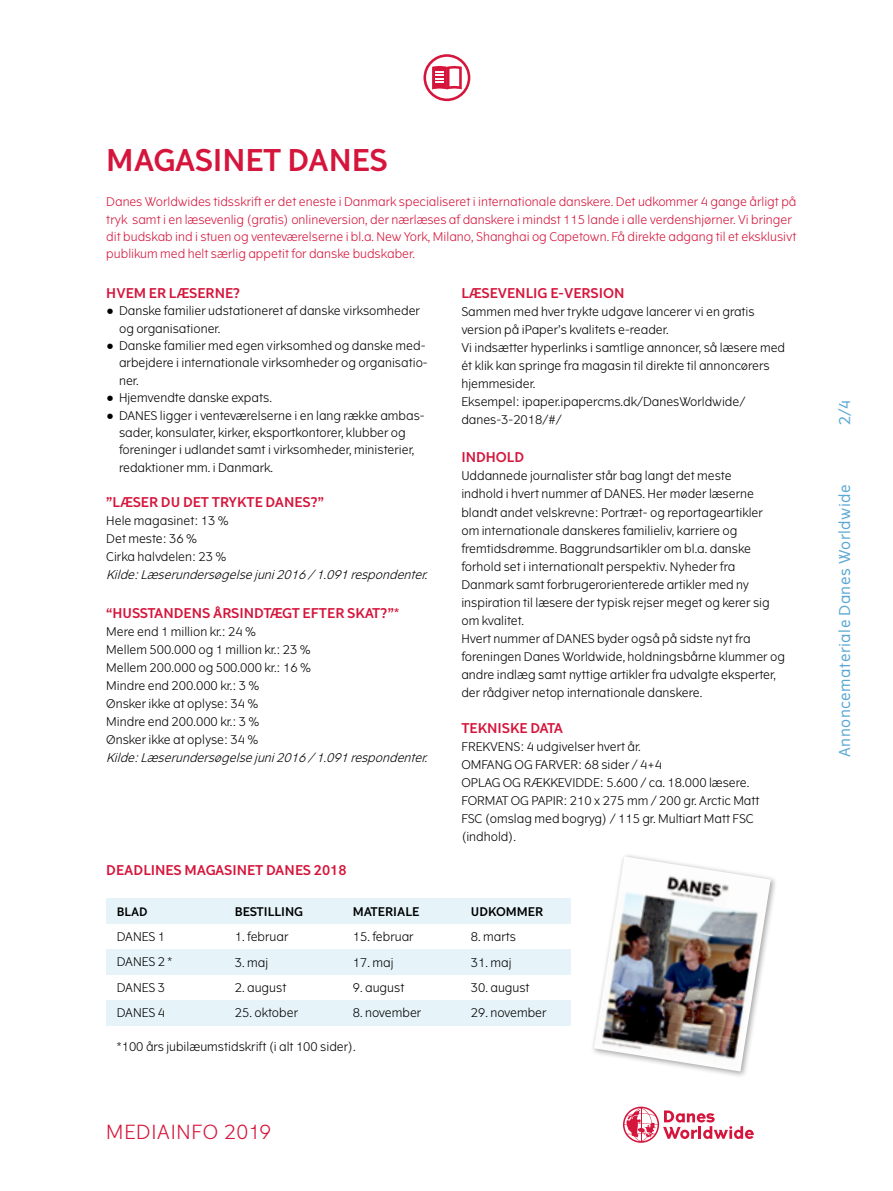
<style>
.page{position:relative;width:893px;height:1191px;background:#fff}
.page>*{position:absolute;margin:0;border:0;box-sizing:border-box;transform-origin:0 0}
.t1{font:600 30px "The Wave";letter-spacing:-.01em;color:#d5153b}
.t2{font:300 19.5px "The Wave";letter-spacing:.04em;color:#d5153b}
.t3{font:15px "The Wave";letter-spacing:.035em;color:#59a8d3}
.t4{font:600 13.5px "The Wave";color:#d5153b}
.t5{font:300 12px/18px "The Wave";color:#000}
.t6{font:300 12px/17.4px "The Wave";color:#d5153b}
.t7{font:italic 300 12px "The Wave";color:#000}
.t8{font:600 12px "The Wave";color:#000}
.t9{font:600 11.7px "The Wave";color:#000}
</style>
<div class="page">
<div style="left:106px;top:898px;width:465px;height:26px;background:#e6f4f9"></div>
<div style="left:106px;top:949px;width:465px;height:26px;background:#e6f4f9"></div>
<div style="left:106px;top:1000px;width:465px;height:26px;background:#e6f4f9"></div>
<div style="left:591px;top:853px;width:187px;height:225px;background:#000;opacity:.35"></div>
<img style="left:594px;top:856px;width:177px;height:215px">
<svg style="left:423px;top:54px;width:47px;height:47px"></svg>
<svg style="left:623px;top:1106px;width:131px;height:36px"></svg>
<hr style="left:641px;top:1107px;width:1px;height:35px;background:#d5153b">
<h1 class="t1" style="left:106px;top:141px;width:283px">MAGASINET DANES</h1>
<p class="t6" style="left:106px;top:193px;width:692px">Danes Worldwides tidsskrift er det eneste i Danmark specialiseret i internationale danskere. Det udkommer 4 gange årligt på tryk samt i en læsevenlig (gratis) onlineversion, der nærlæses af danskere i mindst 115 lande i alle verdenshjørner. Vi bringer dit budskab ind i stuen og venteværelserne i bl.a. New York, Milano, Shanghai og Capetown. Få direkte adgang til et eksklusivt publikum med helt særlig appetit for danske budskaber.</p>
<p class="t4" style="left:106px;top:284px;width:136px">HVEM ER LÆSERNE?</p>
<p class="t5" style="left:119px;top:302px;width:302px;line-height:17.4px;text-indent:-13px">• Danske familier udstationeret af danske virksomheder og organisationer.</p>
<p class="t5" style="left:119px;top:337px;width:310px;line-height:17.4px;text-indent:-13px">• Danske familier med egen virksomhed og danske med&shy;arbejdere i internationale virksomheder og organisatio&shy;ner.</p>
<p class="t5" style="left:106px;top:388px;width:167px">• Hjemvendte danske expats.</p>
<p class="t5" style="left:119px;top:406px;width:307px;line-height:17.4px;text-indent:-13px">• DANES ligger i venteværelserne i en lang række ambas&shy;sader, konsulater, kirker, eksportkontorer, klubber og foreninger i udlandet samt i virksomheder, ministerier, redaktioner mm. i Danmark.</p>
<p class="t4" style="left:106px;top:494px;width:219px">”LÆSER DU DET TRYKTE DANES?”</p>
<p class="t5" style="left:106px;top:511px;width:124px">Hele magasinet: 13 %<br>Det meste: 36 %<br>Cirka halvdelen: 23 %</p>
<p class="t7" style="left:106px;top:567px;width:326px">Kilde:Læserundersøgelsejuni2016/1.091respondenter.</p>
<p class="t4" style="left:106px;top:604px;width:295px">“HUSSTANDENS ÅRSINDTÆGT EFTER SKAT?”*</p>
<p class="t5" style="left:106px;top:622px;width:206px">Mere end 1 million kr.: 24 %<br>Mellem 500.000 og 1 million kr.: 23 %<br>Mellem 200.000 og 500.000 kr.: 16 %<br>Mindre end 200.000 kr.: 3 %<br>Ønsker ikke at oplyse: 34 %<br>Mindre end 200.000 kr.: 3 %<br>Ønsker ikke at oplyse: 34 %</p>
<p class="t7" style="left:106px;top:750px;width:326px">Kilde:Læserundersøgelsejuni2016/1.091respondenter.</p>
<p class="t4" style="left:106px;top:861px;width:242px">DEADLINES MAGASINET DANES 2018</p>
<p class="t9" style="left:117px;top:904px;width:32px">BLAD</p>
<p class="t5" style="left:117px;top:924px;width:57px;line-height:25.2px">DANES 1<br>DANES 2 *<br>DANES 3<br>DANES 4</p>
<p class="t8" style="left:235px;top:904px;width:70px">BESTILLING</p>
<p class="t5" style="left:235px;top:928px;width:55px">1. februar</p>
<p class="t5" style="left:235px;top:953px;width:35px">3. maj</p>
<p class="t5" style="left:235px;top:978px;width:53px">2. august</p>
<p class="t5" style="left:235px;top:1003px;width:65px">25. oktober</p>
<p class="t8" style="left:353px;top:904px;width:68px">MATERIALE</p>
<p class="t5" style="left:353px;top:928px;width:62px">15. februar</p>
<p class="t5" style="left:353px;top:953px;width:42px">17. maj</p>
<p class="t5" style="left:353px;top:978px;width:53px">9. august</p>
<p class="t5" style="left:353px;top:1003px;width:70px">8. november</p>
<p class="t5" style="left:117px;top:1037px;width:240px">*100 års jubilæumstidskrift (i alt 100 sider).</p>
<h2 class="t2" style="left:106px;top:1120px;width:167px">MEDIAINFO 2019</h2>
<p class="t4" style="left:461px;top:284px;width:165px">LÆSEVENLIG E-VERSION</p>
<p class="t5" style="left:461px;top:302px;width:325px">Sammen med hver trykte udgave lancerer vi en gratis version på iPaper’s kvalitets e-reader.<br>Vi indsætter hyperlinks i samtlige annoncer, så læsere med ét klik kan springe fra magasin til direkte til annoncørers hjemmesider.<br>Eksempel: ipaper.ipapercms.dk/DanesWorldwide/ danes-3-2018/#/</p>
<p class="t4" style="left:461px;top:449px;width:64px">INDHOLD</p>
<p class="t5" style="left:461px;top:467px;width:325px">Uddannede journalister står bag langt det meste<br>indhold i hvert nummer af DANES. Her møder læserne blandt andet velskrevne: Portræt- og reportageartikler<br>om internationale danskeres familieliv, karriere og fremtidsdrømme. Baggrundsartikler om bl.a. danske forhold set i internationalt perspektiv. Nyheder fra Danmark samt forbrugerorienterede artikler med ny inspiration til læsere der typisk rejser meget og kerer sig om kvalitet.<br>Hvert nummer af DANES byder også på sidste nyt fra foreningen Danes Worldwide, holdningsbårne klummer og andre indlæg samt nyttige artikler fra udvalgte eksperter, der rådgiver netop internationale danskere.</p>
<p class="t4" style="left:461px;top:719px;width:103px">TEKNISKE DATA</p>
<p class="t5" style="left:461px;top:737px;width:300px">FREKVENS: 4 udgivelser hvert å r.<br>OMFANG OG FARVER: 68 sider / 4+4<br>OPLAG OG RÆKKEVIDDE: 5.600 / ca. 18.000 læsere.<br>FORMAT OG PAPIR: 210 x 275 mm / 200 gr. Arctic Matt FSC (omslag med bogryg) / 115 gr. Multiart Matt FSC (indhold).</p>
<p class="t8" style="left:471px;top:904px;width:74px">UDKOMMER</p>
<p class="t5" style="left:471px;top:928px;width:47px">8. marts</p>
<p class="t5" style="left:471px;top:953px;width:42px">31. maj</p>
<p class="t5" style="left:471px;top:978px;width:60px">30. august</p>
<p class="t5" style="left:471px;top:1003px;width:77px">29. november</p>
<p class="t3" style="left:835px;top:425px;width:27px;rotate:-90deg">2/4</p>
<p class="t3" style="left:835px;top:757px;width:274px;rotate:-90deg">Annoncemateriale Danes Worldwide</p>
</div>
